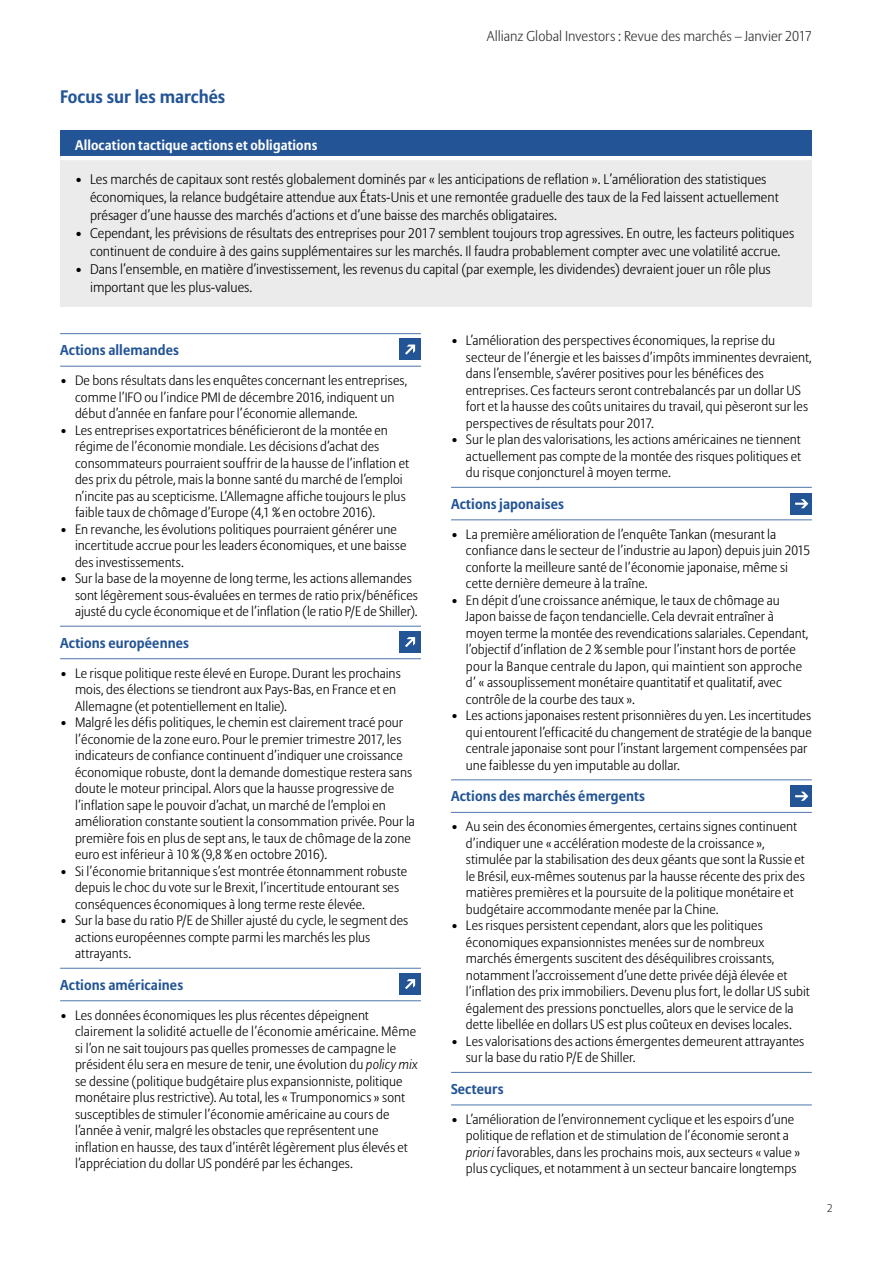
<style>
.page{position:relative;width:893px;height:1263px;background:#fff}
.page>*{position:absolute;margin:0;border:0;box-sizing:border-box;transform-origin:0 0}
.H2_Headline_24_pt{font:700 18px "Allianz Sans";color:#225496}
._03_KMBCMM_Body_styl{font:700 14.25px "Allianz Sans";letter-spacing:.005em;color:#225496}
.t1{font:300 14.25px "Allianz Sans";color:#333}
.t2{font:300 13.8px/18px "Allianz Sans";color:#000}
.Subhedline_Type1___9{font:700 13.8px "Allianz Sans";letter-spacing:.005em;color:#fff}
._03_KMBCMM_Body_styl-2{font:300 13.5px/16.5px "Allianz Sans";letter-spacing:.005em;color:#000}
.Pagina___7_5pt___80{font:300 11.25px "Allianz Sans";color:#333}
.s1{font-style:italic}
</style>
<div class="page">
<hr style="left:60px;top:333px;width:361px;height:1px;background:#4e76ab">
<hr style="left:60px;top:366px;width:361px;height:1px;background:#4e76ab">
<hr style="left:60px;top:626px;width:361px;height:1px;background:#4e76ab">
<hr style="left:60px;top:658px;width:361px;height:1px;background:#4e76ab">
<hr style="left:60px;top:968px;width:361px;height:1px;background:#4e76ab">
<hr style="left:60px;top:1000px;width:361px;height:1px;background:#4e76ab">
<div style="left:400px;top:339px;width:21px;height:21px;background:#225496"></div>
<svg style="left:405px;top:344px;width:10px;height:11px"></svg>
<div style="left:400px;top:631px;width:21px;height:21px;background:#225496"></div>
<svg style="left:405px;top:637px;width:10px;height:10px"></svg>
<div style="left:400px;top:973px;width:21px;height:21px;background:#225496"></div>
<svg style="left:405px;top:979px;width:10px;height:10px"></svg>
<hr style="left:451px;top:487px;width:361px;height:1px;background:#4e76ab">
<hr style="left:451px;top:519px;width:361px;height:1px;background:#4e76ab">
<hr style="left:451px;top:779px;width:361px;height:1px;background:#4e76ab">
<hr style="left:451px;top:812px;width:361px;height:1px;background:#4e76ab">
<hr style="left:451px;top:1072px;width:361px;height:1px;background:#4e76ab">
<hr style="left:451px;top:1104px;width:361px;height:1px;background:#4e76ab">
<div style="left:791px;top:493px;width:21px;height:21px;background:#225496"></div>
<svg style="left:795px;top:499px;width:13px;height:9px"></svg>
<div style="left:791px;top:786px;width:21px;height:21px;background:#225496"></div>
<svg style="left:795px;top:792px;width:13px;height:9px"></svg>
<div style="left:60px;top:130px;width:752px;height:28px;background:#225496"></div>
<div style="left:60px;top:158px;width:752px;height:149px;background:#ebebec"></div>
<hr style="left:60px;top:156px;width:752px;height:4px;background:#fff">
<p class="t1" style="left:487px;top:28px;width:327px">Allianz Global Investors : Revue des marchés – Janvier 2017</p>
<p class="H2_Headline_24_pt" style="left:60px;top:85px;width:167px">Focus sur les marchés</p>
<p class="Subhedline_Type1___9" style="left:75px;top:136px;width:244px">Allocation tactique actions et obligations</p>
<p class="t2" style="left:90px;top:171px;width:690px;text-indent:-15px">• Les marchés de capitaux sont restés globalement dominés par « les anticipations de reflation ». L’amélioration des statistiques économiques, la relance budgétaire attendue aux États-Unis et une remontée graduelle des taux de la Fed laissent actuellement présager d’une hausse des marchés d’actions et d’une baisse des marchés obligataires.</p>
<p class="t2" style="left:75px;top:225px;width:721px;text-align:center">• Cependant, les prévisions de résultats des entreprises pour 2017 semblent toujours trop agressives. En outre, les facteurs politiques continuent de conduire à des gains supplémentaires sur les marchés. Il faudra probablement compter avec une volatilité accrue.</p>
<p class="t2" style="left:90px;top:261px;width:682px;text-indent:-15px">• Dans l’ensemble, en matière d’investissement, les revenus du capital (par exemple, les dividendes) devraient jouer un rôle plus important que les plus-values.</p>
<p class="_03_KMBCMM_Body_styl" style="left:60px;top:341px;width:121px">Actions allemandes</p>
<p class="_03_KMBCMM_Body_styl-2" style="left:75px;top:373px;width:334px;text-indent:-15px">• De bons résultats dans les enquêtes concernant les entreprises, comme l’IFO ou l’indice PMI de décembre 2016, indiquent un début d’année en fanfare pour l’économie allemande.</p>
<p class="_03_KMBCMM_Body_styl-2" style="left:75px;top:422px;width:336px;text-indent:-15px">• Les entreprises exportatrices bénéficieront de la montée en régime de l’économie mondiale. Les décisions d’achat des consommateurs pourraient souffrir de la hausse de l’inflation et des prix du pétrole, mais la bonne santé du marché de l’emploi n’incite pas au scepticisme. L’Allemagne affiche toujours le plus faible taux de chômage d’Europe (4,1 % en octobre 2016).</p>
<p class="_03_KMBCMM_Body_styl-2" style="left:75px;top:521px;width:333px;text-indent:-15px">• En revanche, les évolutions politiques pourraient générer une incertitude accrue pour les leaders économiques, et une baisse des investissements.</p>
<p class="_03_KMBCMM_Body_styl-2" style="left:75px;top:571px;width:344px;text-indent:-15px">• Sur la base de la moyenne de long terme, les actions allemandes sont légèrement sous-évaluées en termes de ratio prix/bénéfices ajusté du cycle économique et de l’inflation (le ratio P/E de Shiller).</p>
<p class="_03_KMBCMM_Body_styl" style="left:60px;top:634px;width:130px">Actions européennes</p>
<p class="_03_KMBCMM_Body_styl-2" style="left:75px;top:665px;width:327px;text-indent:-15px">• Le risque politique reste élevé en Europe. Durant les prochains mois, des élections se tiendront aux Pays-Bas, en France et en<br>Allemagne (et potentiellement en Italie).</p>
<p class="_03_KMBCMM_Body_styl-2" style="left:75px;top:715px;width:341px;text-indent:-15px">• Malgré les défis politiques, le chemin est clairement tracé pour l’économie de la zone euro. Pour le premier trimestre 2017, les indicateurs de confiance continuent d’indiquer une croissance économique robuste, dont la demande domestique restera sans doute le moteur principal. Alors que la hausse progressive de l’inflation sape le pouvoir d’achat, un marché de l’emploi en amélioration constante soutient la consommation privée. Pour la première fois en plus de sept ans, le taux de chômage de la zone euro est inférieur à 10 % (9,8 % en octobre 2016).</p>
<p class="_03_KMBCMM_Body_styl-2" style="left:75px;top:863px;width:334px;text-indent:-15px">• Si l’économie britannique s’est montrée étonnamment robuste depuis le choc du vote sur le Brexit, l’incertitude entourant ses conséquences économiques à long terme reste élevée.</p>
<p class="_03_KMBCMM_Body_styl-2" style="left:75px;top:913px;width:335px;text-indent:-15px">• Sur la base du ratio P/E de Shiller ajusté du cycle, le segment des actions européennes compte parmi les marchés les plus attrayants.</p>
<p class="_03_KMBCMM_Body_styl" style="left:60px;top:976px;width:125px">Actions américaines</p>
<p class="_03_KMBCMM_Body_styl-2" style="left:75px;top:1007px;width:344px;text-indent:-15px">• Les données économiques les plus récentes dépeignent clairement la solidité actuelle de l’économie américaine. Même si l’on ne sait toujours pas quelles promesses de campagne le président élu sera en mesure de tenir, une évolution du <span class="s1">policy mix </span>se dessine (politique budgétaire plus expansionniste, politique monétaire plus restrictive). Au total, les « Trumponomics » sont susceptibles de stimuler l’économie américaine au cours de l’année à venir, malgré les obstacles que représentent une inflation en hausse, des taux d’intérêt légèrement plus élevés et l’appréciation du dollar US pondéré par les échanges.</p>
<p class="_03_KMBCMM_Body_styl-2" style="left:466px;top:333px;width:347px;text-indent:-15px">• L’amélioration des perspectives économiques, la reprise du secteur de l’énergie et les baisses d’impôts imminentes devraient, dans l’ensemble, s’avérer positives pour les bénéfices des entreprises. Ces facteurs seront contrebalancés par un dollar US fort et la hausse des coûts unitaires du travail, qui pèseront sur les perspectives de résultats pour 2017.</p>
<p class="_03_KMBCMM_Body_styl-2" style="left:466px;top:432px;width:337px;text-align:justify;text-indent:-15px">• Sur le plan des valorisations, les actions américaines ne tiennent actuellement pas compte de la montée des risques politiques et du risque conjoncturel à moyen terme.</p>
<p class="_03_KMBCMM_Body_styl" style="left:451px;top:495px;width:115px">Actions japonaises</p>
<p class="_03_KMBCMM_Body_styl-2" style="left:466px;top:526px;width:346px;text-indent:-15px">• La première amélioration de l’enquête Tankan (mesurant la confiance dans le secteur de l’industrie au Japon) depuis juin 2015 conforte la meilleure santé de l’économie japonaise, même si cette dernière demeure à la traîne.</p>
<p class="_03_KMBCMM_Body_styl-2" style="left:466px;top:592px;width:344px;text-indent:-15px">• En dépit d’une croissance anémique, le taux de chômage au Japon baisse de façon tendancielle. Cela devrait entraîner à moyen terme la montée des revendications salariales. Cependant, l’objectif d’inflation de 2 % semble pour l’instant hors de portée pour la Banque centrale du Japon, qui maintient son approche d’ « assouplissement monétaire quantitatif et qualitatif, avec contrôle de la courbe des taux ».</p>
<p class="_03_KMBCMM_Body_styl-2" style="left:466px;top:708px;width:347px;text-indent:-15px">• Les actions japonaises restent prisonnières du yen. Les incertitudes qui entourent l’efficacité du changement de stratégie de la banque centrale japonaise sont pour l’instant largement compensées par une faiblesse du yen imputable au dollar.</p>
<p class="_03_KMBCMM_Body_styl" style="left:451px;top:787px;width:196px">Actions des marchés émergents</p>
<p class="_03_KMBCMM_Body_styl-2" style="left:466px;top:819px;width:340px;text-indent:-15px">• Au sein des économies émergentes, certains signes continuent d’indiquer une « accélération modeste de la croissance », stimulée par la stabilisation des deux géants que sont la Russie et le Brésil, eux-mêmes soutenus par la hausse récente des prix des matières premières et la poursuite de la politique monétaire et budgétaire accommodante menée par la Chine.</p>
<p class="_03_KMBCMM_Body_styl-2" style="left:466px;top:918px;width:345px;text-indent:-15px">• Les risques persistent cependant, alors que les politiques économiques expansionnistes menées sur de nombreux marchés émergents suscitent des déséquilibres croissants, notamment l’accroissement d’une dette privée déjà élevée et l’inflation des prix immobiliers. Devenu plus fort, le dollar US subit également des pressions ponctuelles, alors que le service de la dette libellée en dollars US est plus coûteux en devises locales.</p>
<p class="_03_KMBCMM_Body_styl-2" style="left:466px;top:1033px;width:340px;text-indent:-15px">• Les valorisations des actions émergentes demeurent attrayantes sur la base du ratio P/E de Shiller.</p>
<p class="_03_KMBCMM_Body_styl" style="left:451px;top:1080px;width:54px">Secteurs</p>
<p class="_03_KMBCMM_Body_styl-2" style="left:466px;top:1111px;width:336px;text-indent:-15px">• L’amélioration de l’environnement cyclique et les espoirs d’une politique de reflation et de stimulation de l’économie seront a <span class="s1">priori</span> favorables, dans les prochains mois, aux secteurs « value » plus cycliques, et notamment à un secteur bancaire longtemps</p>
<p class="Pagina___7_5pt___80" style="left:827px;top:1201px;width:7px">2</p>
</div>
